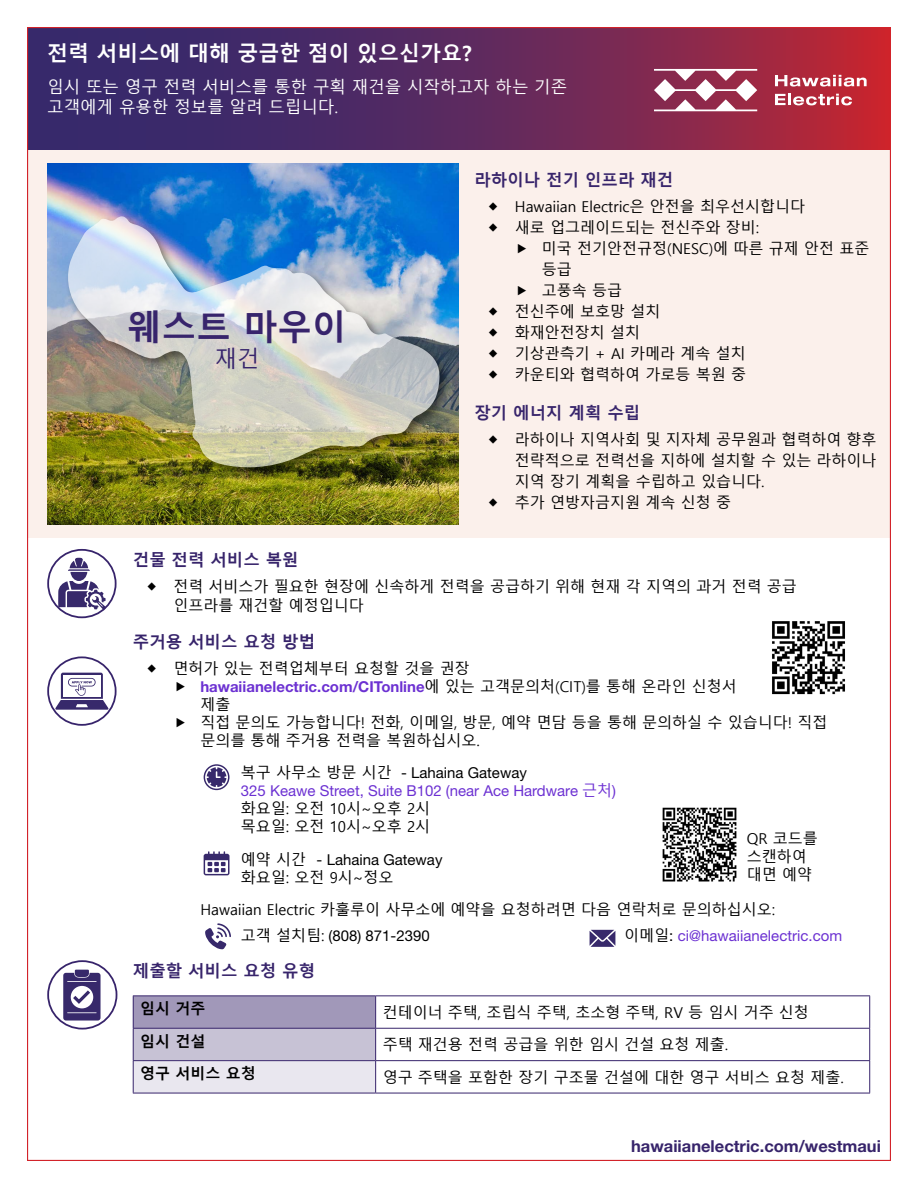
<style>
.page{position:relative;width:918px;height:1188px;background:#fff}
.page>*{position:absolute;margin:0;border:0;box-sizing:border-box;transform-origin:0 0}
.t1{font:700 34.5px "Malgun Gothic";color:#37246c}
.t2{font:22.5px "Malgun Gothic";color:#37246c}
.t3{font:700 21px "Malgun Gothic";color:#fff}
.t4{font:700 16.5px "Malgun Gothic";color:#37246b}
.t5{font:16.5px/19.8px "Malgun Gothic";color:#fff}
.t6{font:700 16.5px "Helvetica Neue LT Std";color:#37246b}
.t7{font:15px/18px "Malgun Gothic";color:#000}
.t8{font:15px/18px "Helvetica Neue LT Std";color:#6c31d2}
.t9{font:700 15px "Helvetica Neue LT Std";color:#6c31d2}
.t10{font:15px "Helvetica Neue LT Std";color:#000}
.t11{font:700 15px "Malgun Gothic";color:#000}
.s1{font-family:"Malgun Gothic";font-weight:400;color:#000}
.s2{font-family:"Malgun Gothic";color:#000}
.s3{color:#000}
.s4{font-family:"Malgun Gothic";color:#6d31d3}
.s5{font-family:"Malgun Gothic"}
</style>
<div class="page">
<div style="left:28px;top:150px;width:862px;height:388px;background:#fbf0eb"></div>
<svg style="left:29px;top:29px;width:860px;height:120px;background:#64285a"></svg>
<img style="left:47px;top:163px;width:412px;height:362px">
<div style="left:65px;top:214px;width:386px;height:265px;background:#000;opacity:.75"></div>
<img style="left:68px;top:216px;width:371px;height:251px">
<svg style="left:58px;top:558px;width:48px;height:51px"></svg>
<div style="left:47px;top:549px;width:70px;height:69px;border:2px solid #37246b;border-radius:50%"></div>
<svg style="left:55px;top:673px;width:53px;height:37px"></svg>
<div style="left:47px;top:656px;width:70px;height:70px;border:2px solid #37246b;border-radius:50%"></div>
<svg style="left:63px;top:970px;width:38px;height:51px"></svg>
<div style="left:47px;top:960px;width:70px;height:70px;border:2px solid #37246b;border-radius:50%"></div>
<svg style="left:654px;top:69px;width:103px;height:42px"></svg>
<svg style="left:775px;top:75px;width:92px;height:12px"></svg>
<svg style="left:775px;top:94px;width:77px;height:11px"></svg>
<img style="left:772px;top:621px;width:73px;height:74px">
<svg style="left:205px;top:923px;width:26px;height:26px"></svg>
<svg style="left:590px;top:930px;width:25px;height:17px"></svg>
<svg style="left:204px;top:764px;width:25px;height:26px"></svg>
<svg style="left:204px;top:851px;width:26px;height:24px"></svg>
<img style="left:662px;top:807px;width:75px;height:75px">
<div style="left:133px;top:996px;width:243px;height:32px;background:#a198b9"></div>
<svg style="left:376px;top:996px;width:493px;height:97px"></svg>
<div style="left:133px;top:1028px;width:243px;height:33px;background:#c7c2d5"></div>
<div style="left:133px;top:1061px;width:243px;height:32px;background:#e9e7ef"></div>
<hr style="left:375px;top:996px;width:1px;height:32px;background:#37246b">
<hr style="left:133px;top:1028px;width:243px;height:1px;background:#37246b">
<hr style="left:376px;top:1028px;width:494px;height:1px;background:#37246b">
<hr style="left:375px;top:1029px;width:1px;height:31px;background:#37246b">
<hr style="left:133px;top:1060px;width:243px;height:1px;background:#37246b">
<hr style="left:376px;top:1060px;width:494px;height:1px;background:#37246b">
<hr style="left:375px;top:1061px;width:1px;height:32px;background:#37246b">
<hr style="left:133px;top:995px;width:243px;height:1px;background:#37246b">
<hr style="left:133px;top:996px;width:1px;height:32px;background:#37246b">
<hr style="left:376px;top:995px;width:494px;height:1px;background:#37246b">
<hr style="left:869px;top:996px;width:1px;height:32px;background:#37246b">
<hr style="left:133px;top:1029px;width:1px;height:31px;background:#37246b">
<hr style="left:869px;top:1029px;width:1px;height:31px;background:#37246b">
<hr style="left:133px;top:1061px;width:1px;height:32px;background:#37246b">
<hr style="left:869px;top:1061px;width:1px;height:32px;background:#37246b">
<hr style="left:133px;top:1093px;width:243px;height:1px;background:#37246b">
<hr style="left:376px;top:1093px;width:494px;height:1px;background:#37246b">
<h3 class="t3" style="left:47px;top:41px;width:426px">전력 서비스에 대해 궁금한 점이 있으신가요?</h3>
<p class="t5" style="left:47px;top:78px;width:522px">임시 또는 영구 전력 서비스를 통한 구획 재건을 시작하고자 하는 기존 고객에게 유용한 정보를 알려 드립니다.</p>
<h1 class="t1" style="left:127px;top:307px;width:221px">웨스트 마우이</h1>
<h2 class="t2" style="left:215px;top:346px;width:46px">재건</h2>
<p class="t4" style="left:474px;top:171px;width:200px">라하이나 전기 인프라 재건</p>
<p class="t7" style="left:515px;top:196px;width:292px;line-height:21px">Hawaiian Electric은 안전을 최우선시합니다 새로 업그레이드되는 전신주와 장비:</p>
<p class="t7" style="left:542px;top:240px;width:329px">미국 전기안전규정(NESC)에 따른 규제 안전 표준</p>
<p class="t7" style="left:542px;top:261px;width:31px">등급</p>
<p class="t7" style="left:542px;top:282px;width:82px">고풍속 등급</p>
<p class="t7" style="left:515px;top:303px;width:147px">전신주에 보호망 설치</p>
<p class="t7" style="left:515px;top:324px;width:127px">화재안전장치 설치</p>
<p class="t7" style="left:515px;top:345px;width:232px">기상관측기 + AI 카메라 계속 설치</p>
<p class="t7" style="left:515px;top:366px;width:233px">카운티와 협력하여 가로등 복원 중</p>
<p class="t4" style="left:474px;top:403px;width:167px">장기 에너지 계획 수립</p>
<p class="t7" style="left:515px;top:429px;width:363px;line-height:21px">라하이나 지역사회 및 지자체 공무원과 협력하여 향후 전략적으로 전력선을 지하에 설치할 수 있는 라하이나 지역 장기 계획을 수립하고 있습니다.<br>추가 연방자금지원 계속 신청 중</p>
<p class="t4" style="left:133px;top:550px;width:167px">건물 전력 서비스 복원</p>
<p class="t7" style="left:173px;top:577px;width:625px;line-height:19.8px">전력 서비스가 필요한 현장에 신속하게 전력을 공급하기 위해 현재 각 지역의 과거 전력 공급 인프라를 재건할 예정입니다</p>
<p class="t4" style="left:133px;top:632px;width:184px">주거용 서비스 요청 방법</p>
<p class="t7" style="left:173px;top:660px;width:298px">면허가 있는 전력업체부터 요청할 것을 권장</p>
<p class="t9" style="left:200px;top:677px;width:538px">hawaiianelectric.com/CITonline<span class="s1">에 있는 고객문의처(CIT)를 통해 온라인 신청서</span></p>
<p class="t7" style="left:200px;top:696px;width:629px">제출<br>직접 문의도 가능합니다! 전화, 이메일, 방문, 예약 면담 등을 통해 문의하실 수 있습니다! 직접 문의를 통해 주거용 전력을 복원하십시오.</p>
<p class="t8" style="left:241px;top:764px;width:377px"><span class="s2">복구 사무소 방문 시간</span> <span class="s3">- Lahaina Gateway<br></span>325 Keawe Street, Suite B102 (near Ace Hardware <span class="s4">근처</span>)</p>
<p class="t7" style="left:241px;top:800px;width:191px">화요일: 오전 10시~오후 2시 목요일: 오전 10시~오후 2시</p>
<p class="t10" style="left:241px;top:850px;width:203px"><span class="s5">예약 시간</span> - Lahaina Gateway</p>
<p class="t7" style="left:200px;top:861px;width:576px;line-height:32.4px;text-indent:40px">화요일: 오전 9시~정오<br>Hawaiian Electric 카훌루이 사무소에 예약을 요청하려면 다음 연락처로 문의하십시오:</p>
<p class="t10" style="left:241px;top:927px;width:190px"><span class="s5">고객 설치팀:</span> (808) 871-2390</p>
<p class="t8" style="left:624px;top:927px;width:219px"><span class="s2">이메일</span><span class="s3">:</span> ci@hawaiianelectric.com</p>
<p class="t4" style="left:133px;top:962px;width:184px">제출할 서비스 요청 유형</p>
<p class="t11" style="left:140px;top:1000px;width:67px">임시 거주</p>
<p class="t7" style="left:383px;top:1004px;width:428px">컨테이너 주택, 조립식 주택, 초소형 주택, RV 등 임시 거주 신청</p>
<p class="t11" style="left:140px;top:1032px;width:67px">임시 건설</p>
<p class="t7" style="left:383px;top:1036px;width:347px">주택 재건용 전력 공급을 위한 임시 건설 요청 제출.</p>
<p class="t11" style="left:140px;top:1065px;width:117px">영구 서비스 요청</p>
<p class="t7" style="left:383px;top:1068px;width:463px">영구 주택을 포함한 장기 구조물 건설에 대한 영구 서비스 요청 제출.</p>
<p class="t7" style="left:747px;top:830px;width:73px">QR 코드를 스캔하여 대면 예약</p>
<p class="t6" style="left:631px;top:1136px;width:251px">hawaiianelectric.com/westmaui</p>
</div>
